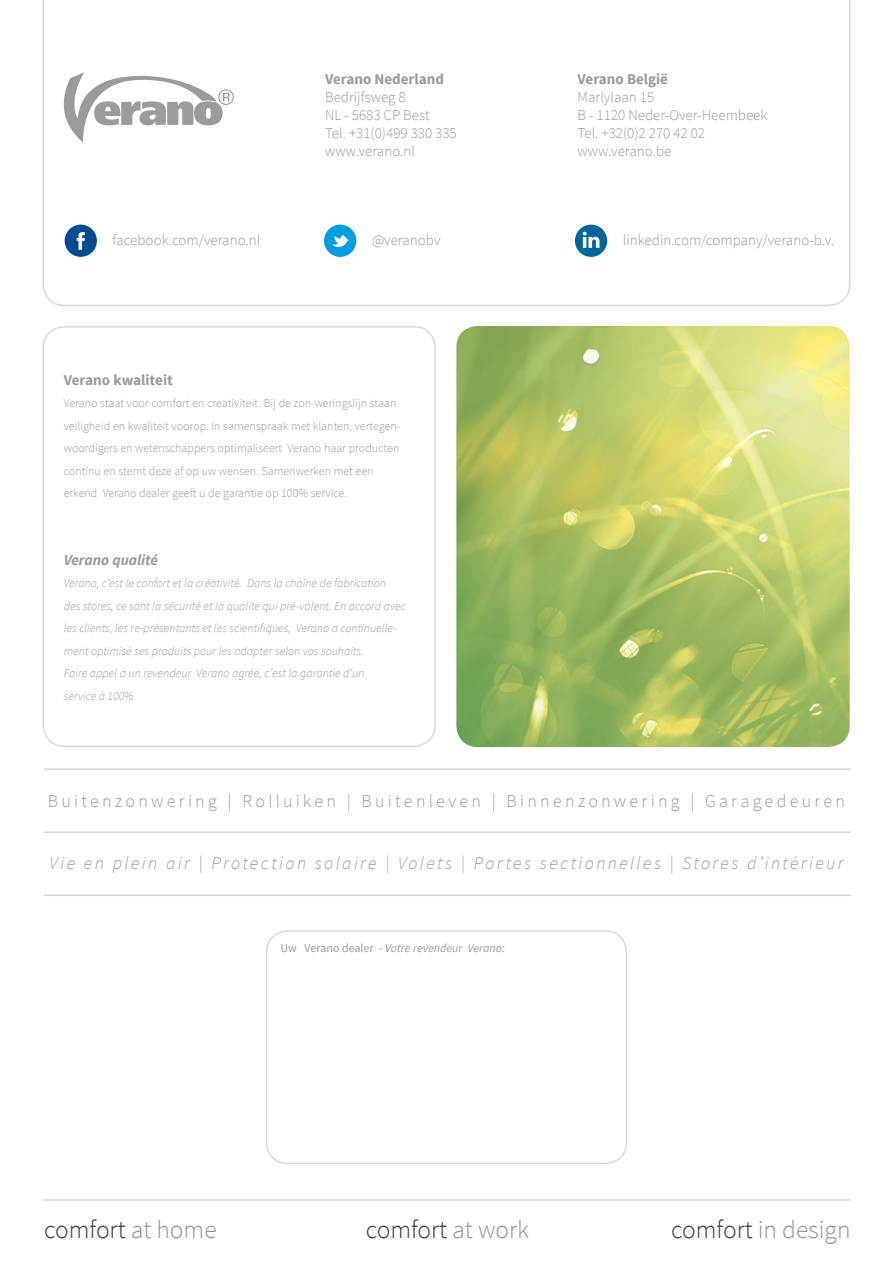
<style>
.page{position:relative;width:893px;height:1263px;background:#fff}
.page>*{position:absolute;margin:0;border:0;box-sizing:border-box;transform-origin:0 0}
.t1{font:300 25.5px "Source Sans Pro";color:#393939}
.t2{font:300 25.5px "Source Sans Pro";color:#939393}
.t3{font:italic 300 18px "Source Sans Pro";letter-spacing:.13em;color:#9a9b9d}
.t4{font:300 18px "Source Sans Pro";letter-spacing:.18em;color:#9a9b9d}
.t5{font:300 15px/18px "Source Sans Pro";color:#9a9b9d}
.t6{font:700 15px "Source Sans Pro";color:#9a9b9d}
.t7{font:700 15px "Source Sans Pro";color:#9a9a9d}
.t8{font:italic 700 15px "Source Sans Pro";color:#9a9a9d}
.t9{font:italic 300 12px/22.5px "Source Sans Pro";color:#9a9a9d}
.t10{font:300 12px/22.5px "Source Sans Pro";color:#9a9a9d}
.t11{font:italic 12px "Source Sans Pro";color:#9a9b9d}
.s1{font-style:normal}
.s2{color:#939393}
.s3{color:#393939}
</style>
<div class="page">
<hr style="left:44px;top:768px;width:807px;height:2px;background:#d5d5d5">
<hr style="left:44px;top:831px;width:807px;height:2px;background:#d5d5d5">
<hr style="left:44px;top:894px;width:807px;height:2px;background:#d5d5d5">
<div style="left:43px;top:326px;width:393px;height:421px;border:2px solid #d9dadb;border-radius:21px"></div>
<svg style="left:42px;top:0;width:809px;height:306px"></svg>
<hr style="left:43px;top:1199px;width:807px;height:2px;background:#d9dadb">
<svg style="left:64px;top:72px;width:170px;height:70px"></svg>
<div style="left:65px;top:225px;width:32px;height:32px;background:#004c93;border-radius:50%"></div>
<svg style="left:77px;top:232px;width:8px;height:18px"></svg>
<div style="left:575px;top:225px;width:32px;height:32px;background:#069;border-radius:50%"></div>
<svg style="left:583px;top:232px;width:16px;height:16px"></svg>
<div style="left:324px;top:225px;width:32px;height:32px;background:#009ee0;border-radius:50%"></div>
<svg style="left:331px;top:235px;width:18px;height:12px"></svg>
<div style="left:266px;top:930px;width:361px;height:234px;border:2px solid #d9dadb;border-radius:21px"></div>
<img style="left:456px;top:326px;width:394px;height:421px">
<p class="t6" style="left:325px;top:69px;width:120px">Verano Nederland</p>
<p class="t5" style="left:325px;top:88px;width:133px">Bedrijfsweg 8<br>NL - 5683 CP Best<br>Tel. +31(0)499 330 335 www.verano.nl</p>
<p class="t6" style="left:578px;top:69px;width:92px">Verano België</p>
<p class="t5" style="left:578px;top:88px;width:191px">Marlylaan 15<br>B - 1120 Neder-Over-Heembeek<br>Tel. +32(0)2 270 42 02 www.verano.be</p>
<p class="t5" style="left:113px;top:231px;width:149px">facebook.com/verano.nl</p>
<p class="t5" style="left:372px;top:231px;width:70px">@veranobv</p>
<p class="t5" style="left:623px;top:231px;width:213px">linkedin.com/company/verano-b.v.</p>
<p class="t7" style="left:64px;top:370px;width:111px">Verano kwaliteit</p>
<p class="t10" style="left:64px;top:392px;width:338px">Verano staat voor comfort en creativiteit. Bij de zon-weringslijn staan veiligheid en kwaliteit voorop. In samenspraak met klanten, vertegen&shy;woordigers en wetenschappers optimaliseert Verano haar producten continu en stemt deze af op uw wensen. Samenwerken met een erkend Verano dealer geeft u de garantie op 100% service.</p>
<p class="t8" style="left:64px;top:550px;width:96px">Verano qualité</p>
<p class="t9" style="left:64px;top:572px;width:344px">Verano, c’est le confort et la créativité. Dans la chaîne de fabrication<br>des stores, ce sont la sécurité et la qualité qui pré-valent. En accord avec les clients, les re-présentants et les scientifiques, Verano a continuelle&shy;ment optimisé ses produits pour les adapter selon vos souhaits.<br>Faire appel à un revendeur Verano agréé, c’est la garantie d’un<br>service à 100%</p>
<h2 class="t4" style="left:48px;top:790px;width:799px">Buitenzonwering | Rolluiken | Buitenleven | Binnenzonwering | Garagedeuren</h2>
<h2 class="t3" style="left:49px;top:852px;width:796px">Vie en plein air | Protection solaire | Volets | Portes sectionnelles | Stores d’intérieur</h2>
<p class="t11" style="left:280px;top:940px;width:226px"><span class="s1">Uw Verano dealer -</span> Votre revendeur Verano:</p>
<h1 class="t1" style="left:44px;top:1214px;width:174px">comfort <span class="s2">at home</span></h1>
<h1 class="t1" style="left:366px;top:1214px;width:165px">comfort <span class="s2">at work</span></h1>
<h1 class="t2" style="left:671px;top:1214px;width:181px"><span class="s3">comfort</span> in design</h1>
</div>
